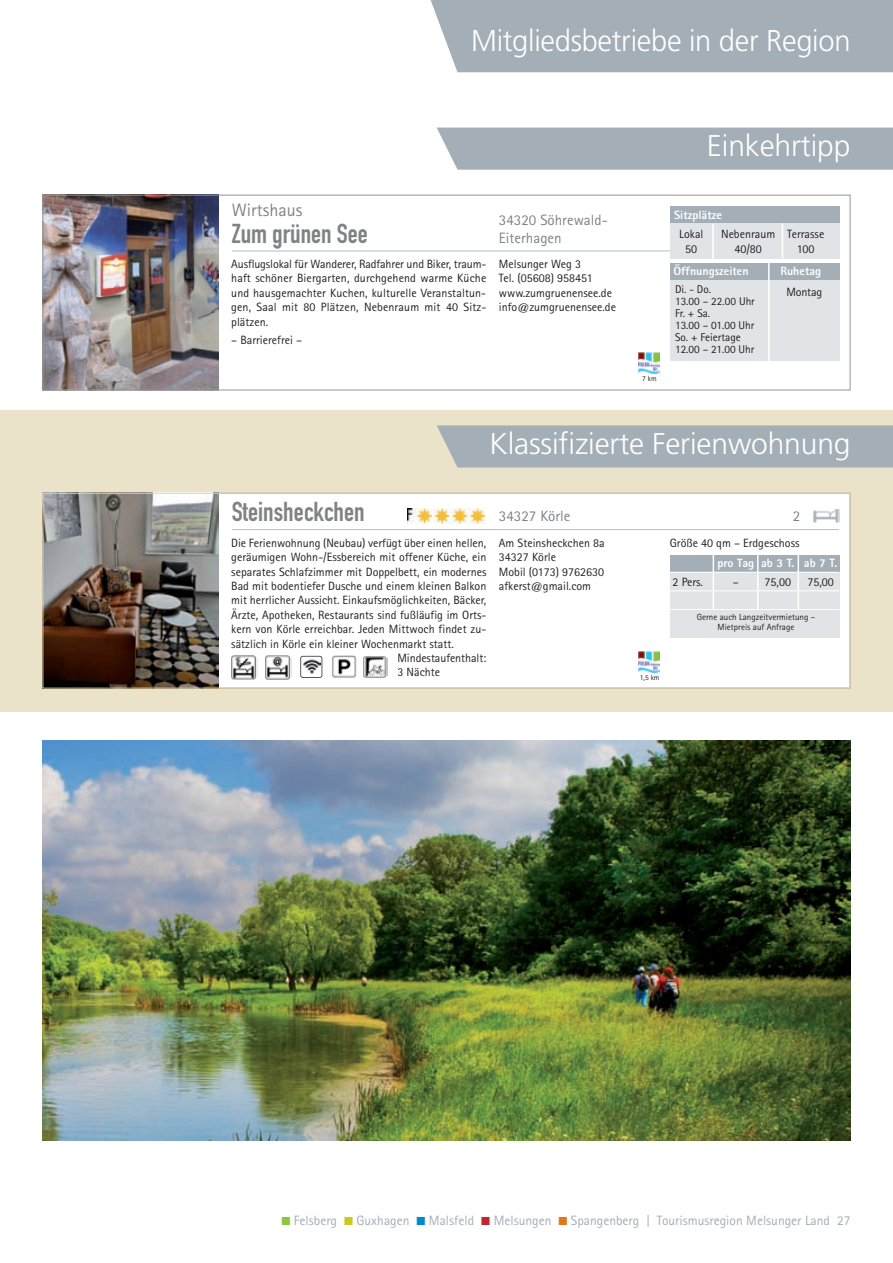
<style>
.page{position:relative;width:893px;height:1263px;background:#fff}
.page>*{position:absolute;margin:0;border:0;box-sizing:border-box;transform-origin:0 0}
.t1{font:300 30px "Frutiger";letter-spacing:-.005em;color:#fff}
.t2{font:27px "DIN Engschrift";color:#808285}
.t3{font:18px "Rotis Sans Serif";color:#808285}
.t4{font:15px/18px "Rotis Sans Serif";color:#808285}
.t5{font:13.5px "Rotis Sans Serif";color:#a4aeb6}
.t6{font:12px/14.4px "Rotis Sans Serif";color:#231f20}
.t7{font:800 12px "Rotis Sans Serif";color:#fff}
.t8{font:11.25px/12px "Rotis Sans Serif";color:#231f20}
.t9{font:9px/10.8px "Rotis Sans Serif";color:#231f20;text-align:center}
.t10{font:7.5px "Rotis Sans Serif";color:#231f20}
</style>
<div class="page">
<div style="left:0;top:410px;width:893px;height:301px;background:#eae3ca"></div>
<div style="left:437px;top:128px;width:456px;height:42px;background:#a4aeb6"></div>
<div style="left:437px;top:425px;width:456px;height:42px;background:#a4aeb6"></div>
<img style="left:45px;top:197px;width:174px;height:191px">
<div style="left:43px;top:195px;width:807px;height:195px;border:1px solid #939598"></div>
<div style="left:670px;top:277px;width:169px;height:83px;background:#e1e4e7"></div>
<div style="left:670px;top:263px;width:169px;height:17px;background:#a4aeb6"></div>
<hr style="left:768px;top:261px;width:2px;height:102px;background:#fff">
<hr style="left:232px;top:251px;width:607px;height:1px;background:#b5bec4">
<div style="left:670px;top:221px;width:169px;height:38px;background:#e1e4e7"></div>
<div style="left:670px;top:207px;width:169px;height:16px;background:#a4aeb6"></div>
<hr style="left:712px;top:224px;width:2px;height:35px;background:#fff">
<hr style="left:782px;top:223px;width:1px;height:36px;background:#fff">
<img style="left:639px;top:352px;width:21px;height:21px">
<div style="left:43px;top:494px;width:807px;height:194px;background:#fff"></div>
<div style="left:670px;top:569px;width:169px;height:68px;background:#e1e4e7"></div>
<div style="left:670px;top:555px;width:169px;height:17px;background:#a4aeb6"></div>
<hr style="left:670px;top:572px;width:169px;height:1px;background:#fff">
<hr style="left:670px;top:590px;width:169px;height:1px;background:#fff">
<hr style="left:670px;top:609px;width:169px;height:1px;background:#fff">
<hr style="left:713px;top:553px;width:1px;height:56px;background:#fff">
<hr style="left:757px;top:552px;width:2px;height:57px;background:#fff">
<hr style="left:798px;top:552px;width:1px;height:57px;background:#fff">
<hr style="left:232px;top:529px;width:607px;height:1px;background:#b5bec4">
<img style="left:813px;top:509px;width:26px;height:14px">
<img style="left:639px;top:651px;width:21px;height:21px">
<div style="left:300px;top:656px;width:22px;height:22px;border:2px solid #231f20;border-radius:2px"></div>
<img style="left:303px;top:657px;width:17px;height:17px">
<img style="left:363px;top:656px;width:25px;height:22px">
<img style="left:332px;top:655px;width:25px;height:23px">
<img style="left:231px;top:655px;width:27px;height:25px">
<img style="left:265px;top:655px;width:27px;height:25px">
<img style="left:43px;top:740px;width:807px;height:401px">
<img style="left:45px;top:495px;width:174px;height:191px">
<div style="left:43px;top:493px;width:807px;height:195px;border:1px solid #dfd0ab"></div>
<img style="left:407px;top:509px;width:78px;height:14px">
<div style="left:430px;top:0;width:463px;height:72px;background:#a4aeb6"></div>
<h1 class="t1" style="left:471px;top:28px;width:381px">Mitgliedsbetriebe in der Region</h1>
<h1 class="t1" style="left:707px;top:134px;width:145px">Einkehrtipp</h1>
<h3 class="t3" style="left:232px;top:203px;width:72px">Wirtshaus</h3>
<h2 class="t2" style="left:232px;top:223px;width:137px">Zum grünen See</h2>
<p class="t6" style="left:231px;top:258px;width:257px;text-align:justify">Ausflugslokal für Wanderer, Radfahrer und Biker, traum&shy;haft schöner Biergarten, durchgehend warme Küche und hausgemachter Kuchen, kulturelle Veranstaltun&shy;gen, Saal mit 80 Plätzen, Nebenraum mit 40 Sitz - plätzen.</p>
<p class="t6" style="left:231px;top:334px;width:72px">– Barrierefrei –</p>
<p class="t7" style="left:674px;top:210px;width:49px">Sitzplätze</p>
<p class="t6" style="left:679px;top:228px;width:26px">Lokal</p>
<p class="t6" style="left:721px;top:228px;width:105px">Nebenraum Terrasse</p>
<p class="t6" style="left:685px;top:243px;width:13px">50</p>
<p class="t6" style="left:734px;top:243px;width:29px">40/80</p>
<p class="t6" style="left:797px;top:243px;width:19px">100</p>
<p class="t6" style="left:786px;top:285px;width:38px">Montag</p>
<p class="t4" style="left:499px;top:213px;width:110px">34320 Söhrewald-<br>Eiterhagen</p>
<p class="t6" style="left:499px;top:258px;width:119px">Melsunger Weg 3<br>Tel. (05608) 958451 www.zumgruenensee.de info@zumgruenensee.de</p>
<p class="t7" style="left:673px;top:267px;width:77px">Öffnungszeiten</p>
<p class="t7" style="left:780px;top:267px;width:42px">Ruhetag</p>
<p class="t8" style="left:675px;top:284px;width:81px">Di. - Do.<br>13.00 – 22.00 Uhr<br>Fr. + Sa.<br>13.00 – 01.00 Uhr<br>So. + Feiertage<br>12.00 – 21.00 Uhr</p>
<p class="t10" style="left:642px;top:376px;width:16px">7 km</p>
<h1 class="t1" style="left:490px;top:431px;width:362px">Klassifizierte Ferienwohnung</h1>
<h2 class="t2" style="left:232px;top:502px;width:134px">Steinsheckchen</h2>
<p class="t6" style="left:231px;top:537px;width:256px">Die Ferienwohnung (Neubau) verfügt über einen hellen,</p>
<p class="t6" style="left:231px;top:551px;width:257px">geräumigen Wohn-/Essbereich mit offener Küche, ein</p>
<p class="t6" style="left:231px;top:566px;width:257px">separates Schlafzimmer mit Doppelbett, ein modernes</p>
<p class="t6" style="left:231px;top:580px;width:257px">Bad mit bodentiefer Dusche und einem kleinen Balkon</p>
<p class="t6" style="left:231px;top:594px;width:257px">mit herrlicher Aussicht. Einkaufsmöglichkeiten, Bäcker,</p>
<p class="t6" style="left:231px;top:609px;width:257px">Ärzte, Apotheken, Restaurants sind fußläufig im Orts-</p>
<p class="t6" style="left:231px;top:623px;width:257px">kern von Körle erreichbar. Jeden Mittwoch findet zu-</p>
<p class="t6" style="left:231px;top:638px;width:224px">sätzlich in Körle ein kleiner Wochenmarkt statt.</p>
<p class="t6" style="left:397px;top:652px;width:90px">Mindestaufenthalt:</p>
<p class="t6" style="left:397px;top:666px;width:44px">3 Nächte</p>
<p class="t4" style="left:499px;top:509px;width:73px">34327 Körle</p>
<p class="t4" style="left:793px;top:509px;width:9px">2</p>
<p class="t6" style="left:499px;top:537px;width:107px">Am Steinsheckchen 8a</p>
<p class="t6" style="left:670px;top:537px;width:131px">Größe 40 qm – Erdgeschoss</p>
<p class="t6" style="left:499px;top:551px;width:107px">34327 Körle<br>Mobil (0173) 9762630 afkerst@gmail.com</p>
<p class="t7" style="left:717px;top:559px;width:121px">pro Tag ab 3 T. ab 7 T.</p>
<p class="t6" style="left:673px;top:576px;width:32px">2 Pers.</p>
<p class="t6" style="left:733px;top:576px;width:60px">– 75,00</p>
<p class="t6" style="left:807px;top:576px;width:28px">75,00</p>
<p class="t9" style="left:697px;top:612px;width:120px">Gerne auch Langzeitvermietung –<br>Mietpreis auf Anfrage</p>
<p class="t10" style="left:640px;top:675px;width:21px">1,5 km</p>
<p class="t5" style="left:294px;top:1216px;width:45px">Felsberg</p>
<p class="t5" style="left:357px;top:1216px;width:54px">Guxhagen</p>
<p class="t5" style="left:429px;top:1216px;width:47px">Malsfeld</p>
<p class="t5" style="left:494px;top:1216px;width:59px">Melsungen</p>
<p class="t5" style="left:571px;top:1216px;width:281px">Spangenberg | Tourismusregion Melsunger Land 27</p>
</div>
